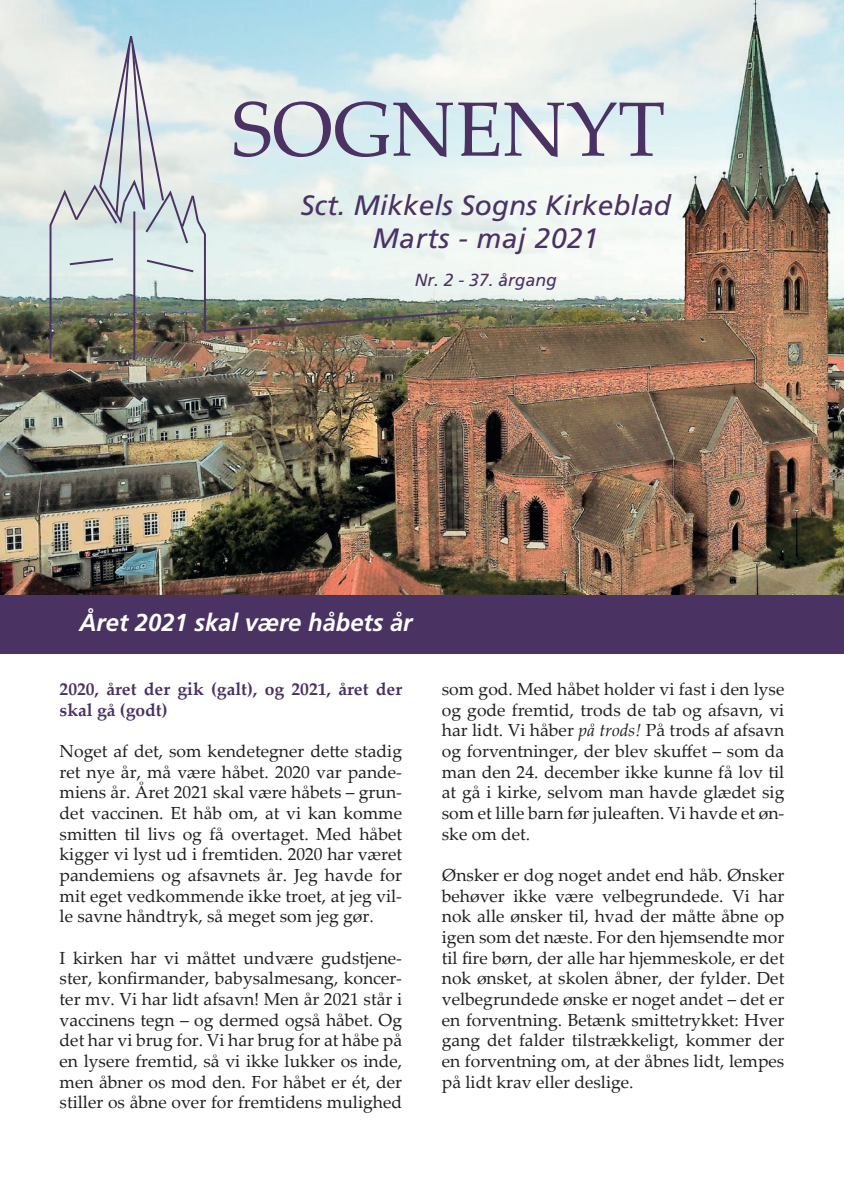
<style>
.page{position:relative;width:844px;height:1191px;background:#fff}
.page>*{position:absolute;margin:0;border:0;box-sizing:border-box;transform-origin:0 0}
.t1{font:77px "Palatino Linotype";color:#4a3263}
.t2{font:italic 28px/33.6px "Frutiger LT Std";color:#4a3263;text-align:center}
.t3{font:italic 700 24.5px "Frutiger LT Std";color:#fff}
.t4{font:17.5px/20.7px "Palatino Linotype";color:#231f20;text-align:justify}
.t5{font:700 17.5px/20.7px "Palatino Linotype";color:#4a3263}
.t6{font:italic 17.5px "Frutiger LT Std";color:#4a3263}
.s1{font-style:italic}
</style>
<div class="page">
<img style="left:0;top:0;width:843px;height:595px">
<div style="left:0;top:595px;width:843px;height:59px;background:#4a3263"></div>
<img style="left:49px;top:26px;width:412px;height:334px">
<h1 class="t1" style="left:231px;top:75px;width:435px">SOGNENYT</h1>
<h2 class="t2" style="left:300px;top:188px;width:372px">Sct. Mikkels Sogns Kirkeblad<br>Marts - maj 2021</h2>
<p class="t6" style="left:414px;top:270px;width:143px">Nr. 2 - 37. årgang</p>
<h3 class="t3" style="left:79px;top:608px;width:334px">Året 2021 skal være håbets år</h3>
<p class="t5" style="left:60px;top:678px;width:344px">2020, året der gik (galt), og 2021, året der skal gå (godt)</p>
<p class="t4" style="left:60px;top:740px;width:344px">Noget af det, som kendetegner dette stadig ret nye år, må være håbet. 2020 var pande&shy;miens år. Året 2021 skal være håbets – grun&shy;det vaccinen. Et håb om, at vi kan komme smitten til livs og få overtaget. Med håbet kigger vi lyst ud i fremtiden. 2020 har været pandemiens og afsavnets år. Jeg havde for mit eget vedkommende ikke troet, at jeg vil&shy;le savne håndtryk, så meget som jeg gør.</p>
<p class="t4" style="left:60px;top:946px;width:344px">I kirken har vi måttet undvære gudstjene&shy;ster, konfirmander, babysalmesang, koncer&shy;ter mv. Vi har lidt afsavn! Men år 2021 står i vaccinens tegn – og dermed også håbet. Og det har vi brug for. Vi har brug for at håbe på en lysere fremtid, så vi ikke lukker os inde, men åbner os mod den. For håbet er ét, der stiller os åbne over for fremtidens mulighed</p>
<p class="t4" style="left:441px;top:678px;width:344px">som god. Med håbet holder vi fast i den lyse og gode fremtid, trods de tab og afsavn, vi har lidt. Vi håber <span class="s1">på trods!</span> På trods af afsavn og forventninger, der blev skuffet – som da man den 24. december ikke kunne få lov til at gå i kirke, selvom man havde glædet sig som et lille barn før juleaften. Vi havde et øn&shy;ske om det.</p>
<p class="t4" style="left:441px;top:864px;width:344px">Ønsker er dog noget andet end håb. Ønsker behøver ikke være velbegrundede. Vi har nok alle ønsker til, hvad der måtte åbne op igen som det næste. For den hjemsendte mor til fire børn, der alle har hjemmeskole, er det nok ønsket, at skolen åbner, der fylder. Det velbegrundede ønske er noget andet – det er en forventning. Betænk smittetrykket: Hver gang det falder tilstrækkeligt, kommer der en forventning om, at der åbnes lidt, lempes på lidt krav eller deslige.</p>
</div>
